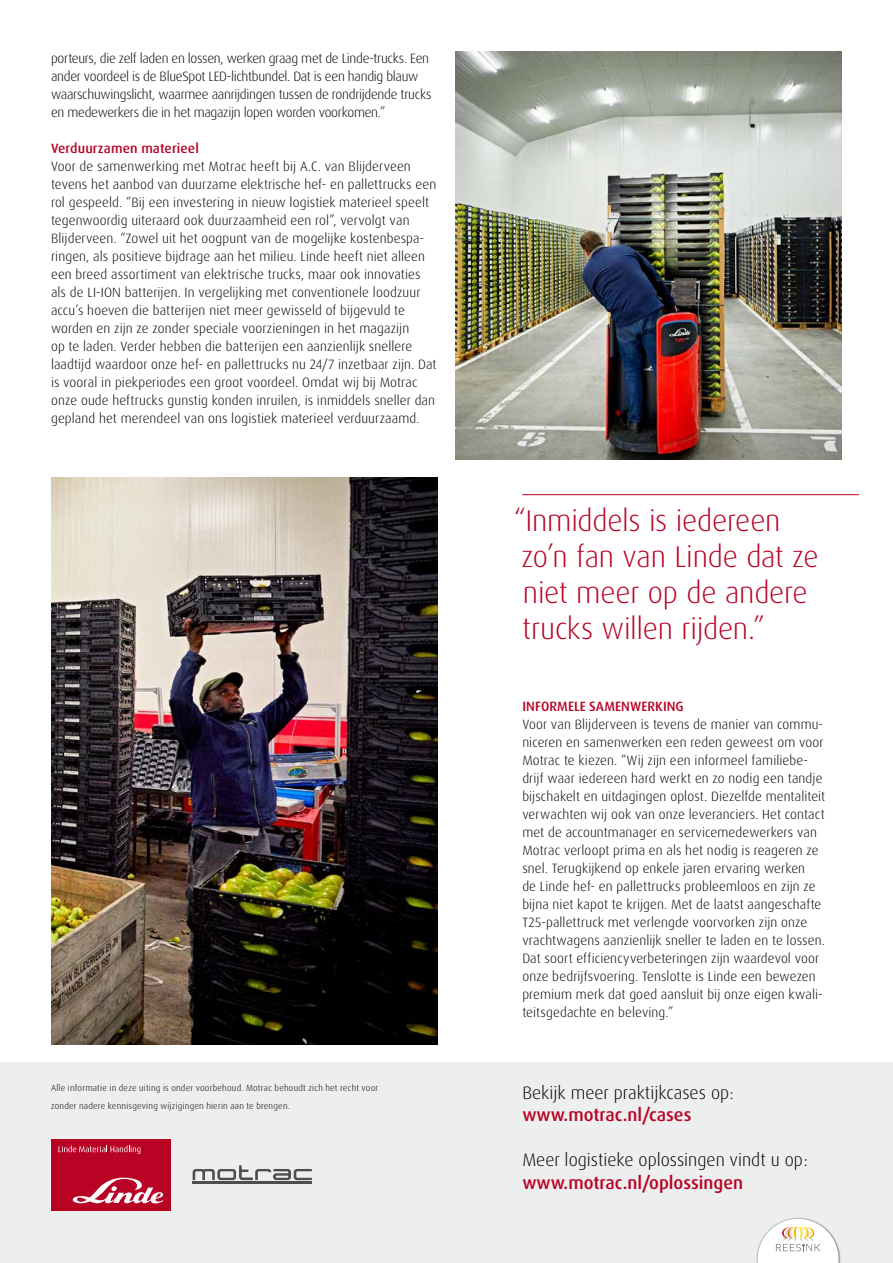
<style>
.page{position:relative;width:893px;height:1263px;background:#fff}
.page>*{position:absolute;margin:0;border:0;box-sizing:border-box;transform-origin:0 0}
.t1{font:300 30px/36px "Dax Pro";letter-spacing:-.01em;color:#b80325}
.t2{font:300 18px "Dax Pro";color:#000}
.t3{font:500 18px "Dax Pro";color:#b80325}
.t4{font:300 13.5px/18px "Dax Pro";letter-spacing:.005em;color:#000}
.t5{font:300 13.5px/18px "Dax Pro";letter-spacing:-.02em;color:#000}
.t6{font:500 13.5px "Dax Pro";letter-spacing:.005em;color:#b80325}
.t7{font:300 9px/18px "Dax Pro";letter-spacing:.025em;color:#000}
</style>
<div class="page">
<div style="left:0;top:1062px;width:893px;height:201px;background:#edeeee"></div>
<img style="left:756px;top:1217px;width:85px;height:46px">
<svg style="left:758px;top:1219px;width:81px;height:44px"></svg>
<div style="left:51px;top:1139px;width:119px;height:71px;background:#b80325"></div>
<hr style="left:193px;top:1182px;width:119px;height:2px;background:#4e4e50">
<svg style="left:193px;top:1165px;width:119px;height:15px"></svg>
<svg style="left:58px;top:1145px;width:82px;height:9px"></svg>
<svg style="left:73px;top:1178px;width:91px;height:25px"></svg>
<hr style="left:522px;top:494px;width:337px;height:1px;background:#b80325">
<img style="left:51px;top:477px;width:387px;height:567px">
<img style="left:455px;top:51px;width:387px;height:408px">
<p class="t5" style="left:51px;top:49px;width:382px">porteurs, die zelf laden en lossen, werken graag met de Linde-trucks. Een ander voordeel is de BlueSpot LED-lichtbundel. Dat is een handig blauw waarschuwingslicht, waarmee aanrijdingen tussen de rondrijdende trucks en medewerkers die in het magazijn lopen worden voorkomen.”</p>
<p class="t6" style="left:51px;top:140px;width:149px">Verduurzamen materieel</p>
<p class="t4" style="left:51px;top:157px;width:387px">Voor de samenwerking met Motrac heeft bij A.C. van Blijderveen tevens het aanbod van duurzame elektrische hef- en pallettrucks een rol gespeeld. “Bij een investering in nieuw logistiek materieel speelt tegenwoordig uiteraard ook duurzaamheid een rol”, vervolgt van Blijderveen. “Zowel uit het oogpunt van de mogelijke kostenbespa&shy;ringen, als positieve bijdrage aan het milieu. Linde heeft niet alleen een breed assortiment van elektrische trucks, maar ook innovaties als de LI-ION batterijen. In vergelijking met conventionele loodzuur accu’s hoeven die batterijen niet meer gewisseld of bijgevuld te worden en zijn ze zonder speciale voorzieningen in het magazijn<br>op te laden. Verder hebben die batterijen een aanzienlijk snellere laadtijd waardoor onze hef- en pallettrucks nu 24/7 inzetbaar zijn. Dat is vooral in piekperiodes een groot voordeel. Omdat wij bij Motrac onze oude heftrucks gunstig konden inruilen, is inmiddels sneller dan gepland het merendeel van ons logistiek materieel verduurzaamd.</p>
<p class="t7" style="left:51px;top:1079px;width:329px">Alle informatie in deze uiting is onder voorbehoud. Motrac behoudt zich het recht voor zonder nadere kennisgeving wijzigingen hierin aan te brengen.</p>
<h1 class="t1" style="left:514px;top:503px;width:306px">“Inmiddels is iedereen zo’n fan van Linde dat ze niet meer op de andere trucks willen rijden.”</h1>
<p class="t6" style="left:522px;top:698px;width:163px">INFORMELE SAMENWERKING</p>
<p class="t4" style="left:522px;top:715px;width:304px">Voor van Blijderveen is tevens de manier van commu&shy;niceren en samenwerken een reden geweest om voor Motrac te kiezen. “Wij zijn een informeel familiebe&shy;drijf waar iedereen hard werkt en zo nodig een tandje bijschakelt en uitdagingen oplost. Diezelfde mentaliteit verwachten wij ook van onze leveranciers. Het contact met de accountmanager en servicemedewerkers van Motrac verloopt prima en als het nodig is reageren ze snel. Terugkijkend op enkele jaren ervaring werken<br>de Linde hef- en pallettrucks probleemloos en zijn ze bijna niet kapot te krijgen. Met de laatst aangeschafte T25-pallettruck met verlengde voorvorken zijn onze vrachtwagens aanzienlijk sneller te laden en te lossen.<br>Dat soort efficiencyverbeteringen zijn waardevol voor onze bedrijfsvoering. Tenslotte is Linde een bewezen premium merk dat goed aansluit bij onze eigen kwali&shy;teitsgedachte en beleving.”</p>
<h2 class="t2" style="left:522px;top:1081px;width:213px">Bekijk meer praktijkcases op:</h2>
<h2 class="t3" style="left:522px;top:1103px;width:171px">www.motrac.nl/cases</h2>
<h2 class="t2" style="left:522px;top:1148px;width:287px">Meer logistieke oplossingen vindt u op:</h2>
<h2 class="t3" style="left:522px;top:1171px;width:222px">www.motrac.nl/oplossingen</h2>
</div>
